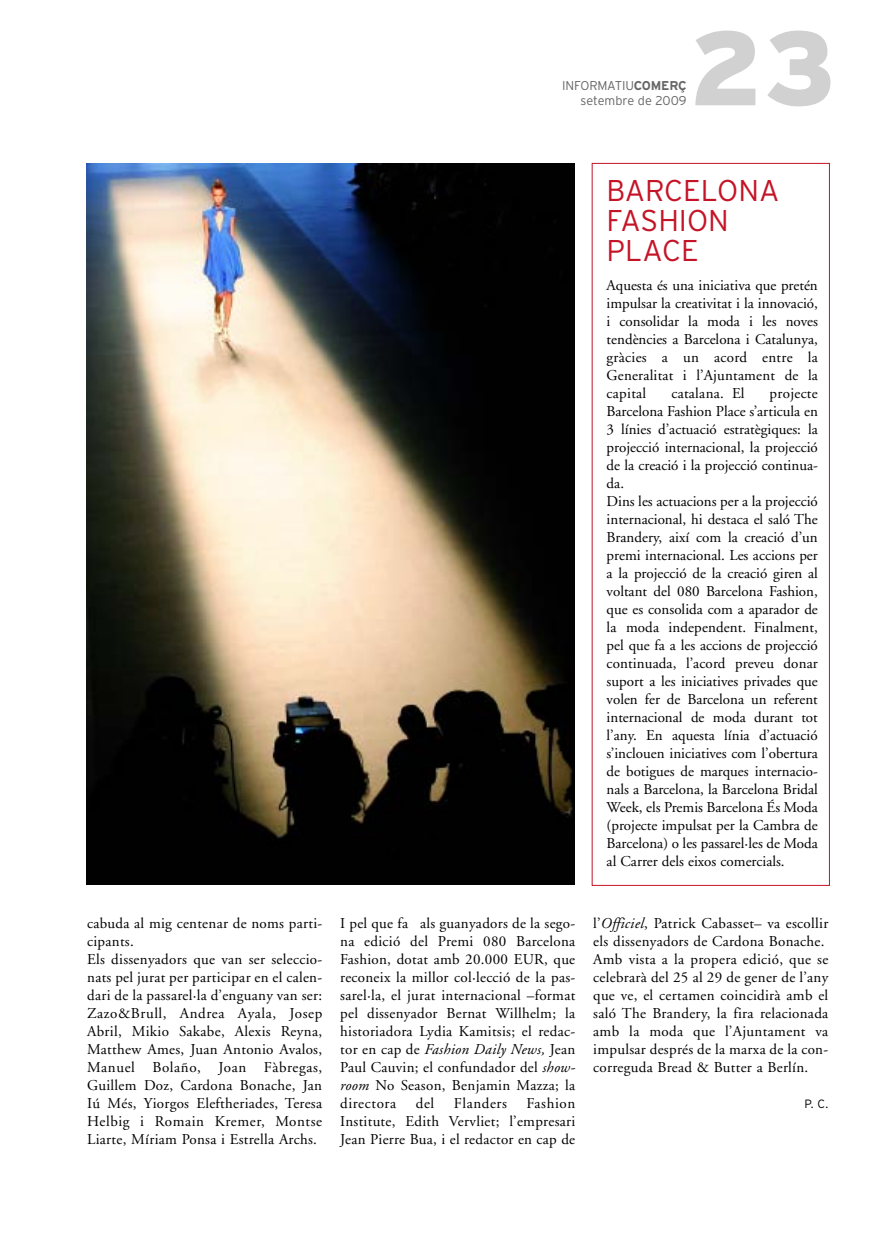
<style>
.page{position:relative;width:893px;height:1234px;background:#fff}
.page>*{position:absolute;margin:0;border:0;box-sizing:border-box;transform-origin:0 0}
.t1{font:900 105px "Interstate";color:#d1d1d1}
.t2{font:300 30px/30px "Interstate";color:#c41427}
.t3{font:15px/18px "Adobe Garamond";letter-spacing:.01em;color:#000}
.t4{font:15px "Adobe Garamond";letter-spacing:.04em;color:#000}
.t5{font:300 12.75px/15.3px "Interstate";letter-spacing:-.015em;color:#666;text-align:right}
.t6{font:300 12px "Interstate";color:#000}
.s1{font-weight:700}
.s2{font-style:italic}
</style>
<div class="page">
<div style="left:592px;top:163px;width:238px;height:722px;border:1px solid #c41427"></div>
<img style="left:87px;top:163px;width:488px;height:721px">
<p class="t5" style="left:562px;top:78px;width:126px">INFORMATIU<span class="s1">COMERÇ </span>setembre de 2009</p>
<h1 class="t1" style="left:690px;top:8px;width:147px">23</h1>
<h2 class="t2" style="left:607px;top:176px;width:174px">BARCELONA<br>FASHION<br>PLACE</h2>
<p class="t3" style="left:607px;top:277px;width:213px;text-align:justify">Aquesta és una iniciativa que pretén impulsar la creativitat i la innovació, i consolidar la moda i les noves tendències a Barcelona i Catalunya, gràcies a un acord entre la Generalitat i l’Ajuntament de la capital</p>
<p class="t3" style="left:671px;top:385px;width:75px">catalana. El</p>
<p class="t3" style="left:607px;top:385px;width:213px;text-indent:163px">projecte Barcelona Fashion Place s’articula en 3 línies d’actuació estratègiques: la projecció internacional, la projecció de la creació i la projecció continua&shy;da.<br>Dins les actuacions per a la projecció internacional, hi destaca el saló The Brandery, així com la creació d’un premi internacional. Les accions per a la projecció de la creació giren al voltant del 080 Barcelona Fashion, que es consolida com a aparador de la moda independent. Finalment, pel que fa a les accions de projecció continuada, l’acord preveu donar suport a les iniciatives privades que volen fer de Barcelona un referent internacional de moda durant tot l’any. En aquesta línia d’actuació s’inclouen iniciatives com l’obertura de botigues de marques internacio&shy;nals a Barcelona, la Barcelona Bridal Week, els Premis Barcelona És Moda (projecte impulsat per la Cambra de Barcelona) o les passarel·les de Moda al Carrer dels eixos comercials.</p>
<p class="t3" style="left:87px;top:915px;width:237px">cabuda al mig centenar de noms parti&shy;cipants.<br>Els dissenyadors que van ser seleccio&shy;nats pel jurat per participar en el calen&shy;dari de la passarel·la d’enguany van ser:<br>Zazo&amp;Brull, Andrea Ayala, Josep Abril, Mikio Sakabe, Alexis Reyna, Matthew Ames, Juan Antonio Avalos, Manuel Bolaño, Joan Fàbregas, Guillem Doz, Cardona Bonache, Jan Iú Més, Yiorgos Eleftheriades, Teresa Helbig i Romain Kremer, Montse Liarte, Míriam Ponsa i Estrella Archs.</p>
<p class="t3" style="left:340px;top:915px;width:237px;text-align:justify">I pel que fa als guanyadors de la sego&shy;na edició del Premi 080 Barcelona Fashion, dotat amb 20.000 EUR, que reconeix la millor col·lecció de la pas&shy;sarel·la, el jurat internacional –format pel dissenyador Bernat Willhelm; la historiadora Lydia Kamitsis; el redac&shy;tor en cap de <span class="s2">Fashion Daily News,</span> Jean Paul Cauvin; el confundador del <span class="s2">show&shy;room</span> No Season, Benjamin Mazza; la directora</p>
<p class="t3" style="left:340px;top:1095px;width:237px;text-align:justify;text-indent:186px">Fashion Institute, Edith Vervliet; l’empresari Jean Pierre Bua, i el redactor en cap de</p>
<p class="t3" style="left:416px;top:1095px;width:20px">del</p>
<p class="t4" style="left:454px;top:1097px;width:55px">Flanders</p>
<p class="t3" style="left:593px;top:915px;width:237px">l’<span class="s2">Officiel</span>, Patrick Cabasset– va escollir els dissenyadors de Cardona Bonache.<br>Amb vista a la propera edició, que se celebrarà del 25 al 29 de gener de l’any que ve, el certamen coincidirà amb el saló The Brandery, la fira relacionada amb la moda que l’Ajuntament va impulsar després de la marxa de la con&shy;correguda Bread &amp; Butter a Berlín.</p>
<p class="t6" style="left:805px;top:1096px;width:25px">P. C.</p>
</div>
